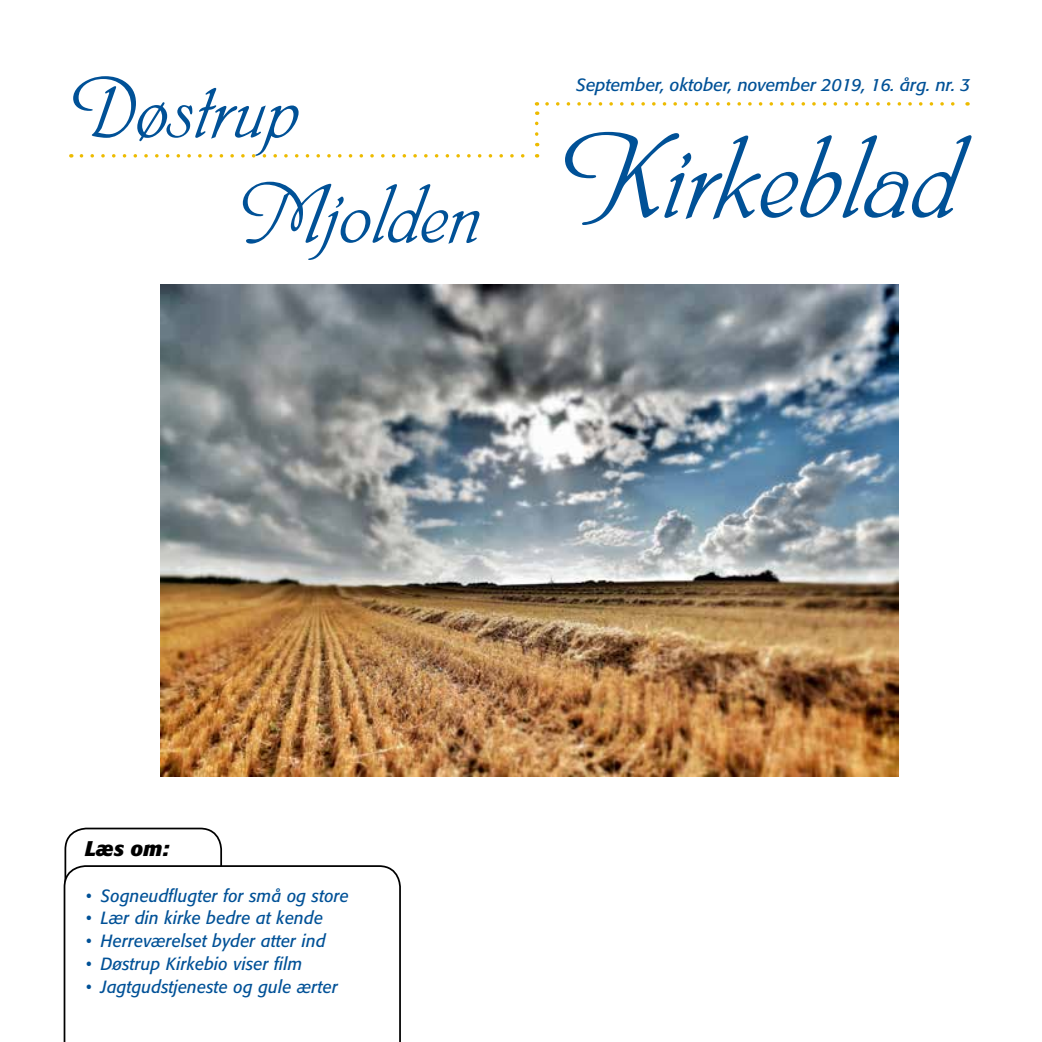
<style>
.page{position:relative;width:1042px;height:1042px;background:#fff}
.page>*{position:absolute;margin:0;border:0;box-sizing:border-box;transform-origin:0 0}
.t1{font:133.17px "Phyllis D";color:#005197}
.t2{font:94.5px/105px "Phyllis D";color:#005197}
.t3{font:italic 700 21px "Formata";color:#000}
.t4{font:italic 17.5px "Formata";letter-spacing:.01em;color:#005197;scale:.95 1}
.t5{font:italic 17.5px "Formata";letter-spacing:.01em;color:#005197}
</style>
<div class="page">
<div style="left:64px;top:827px;width:158px;height:80px;border:2px solid #000;border-radius:21px"></div>
<svg style="left:64px;top:865px;width:337px;height:177px"></svg>
<svg style="left:547px;top:102px;width:421px;height:4px"></svg>
<svg style="left:81px;top:154px;width:456px;height:4px"></svg>
<svg style="left:535px;top:102px;width:3px;height:32px"></svg>
<img style="left:161px;top:284px;width:737px;height:492px">
<h2 class="t2" style="left:236px;top:60px;width:246px;text-indent:-170px">Døstrup<br>Mjolden</h2>
<p class="t5" style="left:576px;top:74px;width:396px">September, oktober, november 2019, 16. årg. nr. 3</p>
<h1 class="t1" style="left:555px;top:109px;width:403px">Kirkeblad</h1>
<p class="t3" style="left:85px;top:835px;width:86px">Læs om:</p>
<p class="t4" style="left:86px;top:885px;width:278px">• Sogneudflugter for små og store</p>
<p class="t4" style="left:86px;top:907px;width:251px">• Lær din kirke bedre at kende</p>
<p class="t4" style="left:86px;top:930px;width:254px">• Herreværelset byder atter ind</p>
<p class="t4" style="left:86px;top:953px;width:229px">• Døstrup Kirkebio viser film</p>
<p class="t4" style="left:86px;top:976px;width:267px">• Jagtgudstjeneste og gule ærter</p>
</div>
